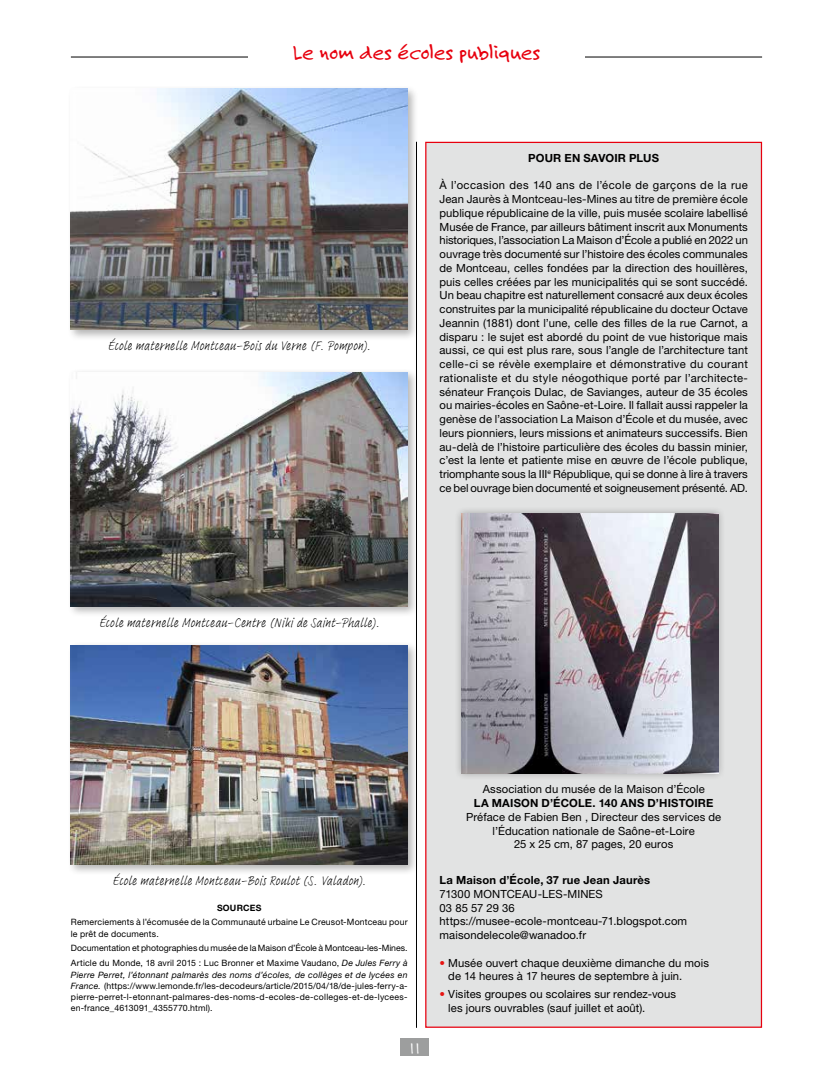
<style>
.page{position:relative;width:833px;height:1081px;background:#fff}
.page>*{position:absolute;margin:0;border:0;box-sizing:border-box;transform-origin:0 0}
.t1{font:22.5px "Felt Tip Roman";letter-spacing:-.015em;color:#e7000e}
.t2{font:15px "Felt Tip Roman";color:#fff}
.t3{font:13.12px "Adobe Handwriting Frank";letter-spacing:.03em;color:#000}
.t4{font:11.25px/13.8px "Helvetica Neue LT Std";letter-spacing:.01em;color:#000}
.t5{font:700 11.25px "Helvetica Neue LT Std";letter-spacing:.015em;color:#000}
.t6{font:8.75px/11.2px "Helvetica Neue LT Std";letter-spacing:.015em;color:#000}
.t7{font:700 8.75px "Helvetica Neue LT Std";letter-spacing:.02em;color:#000}
.s1{font-style:italic}
.s2{color:#e71412}
</style>
<div class="page">
<hr style="left:416px;top:142px;width:1px;height:886px;background:#000">
<hr style="left:71px;top:57px;width:691px;height:1px;background:#000">
<div style="left:400px;top:1038px;width:29px;height:18px;background:#9d9e9e"></div>
<div style="left:248px;top:43px;width:337px;height:28px;background:#fff"></div>
<div style="left:426px;top:142px;width:335px;height:885px;background:#e2e3e3"></div>
<div style="left:454px;top:506px;width:271px;height:275px;background:#000;opacity:.3"></div>
<img style="left:461px;top:514px;width:257px;height:259px">
<div style="left:67px;top:85px;width:352px;height:256px;background:#000;opacity:.3"></div>
<img style="left:71px;top:89px;width:336px;height:241px">
<div style="left:67px;top:368px;width:352px;height:249px;background:#000;opacity:.3"></div>
<img style="left:71px;top:372px;width:336px;height:234px">
<div style="left:67px;top:641px;width:352px;height:235px;background:#000;opacity:.3"></div>
<img style="left:71px;top:645px;width:336px;height:220px">
<h1 class="t1" style="left:293px;top:38px;width:249px">Le nom des écoles publiques</h1>
<p class="t3" style="left:108px;top:337px;width:264px">École maternelle Montceau-Bois du Verne (F. Pompon).</p>
<p class="t3" style="left:99px;top:613px;width:282px">École maternelle Montceau-Centre (Niki de Saint-Phalle).</p>
<p class="t5" style="left:528px;top:151px;width:132px">POUR EN SAVOIR PLUS</p>
<p class="t4" style="left:439px;top:178px;width:310px;text-align:justify">À l’occasion des 140 ans de l’école de garçons de la rue Jean Jaurès à Montceau-les-Mines au titre de première école publique républicaine de la ville, puis musée scolaire labellisé Musée de France, par ailleurs bâtiment inscrit aux Monuments historiques, l’association La Maison d’École a publié en 2022 un ouvrage très documenté sur l’histoire des écoles communales de Montceau, celles fondées par la direction des houillères, puis celles créées par les municipalités qui se sont succédé.<br>Un beau chapitre est naturellement consacré aux deux écoles construites par la municipalité républicaine du docteur Octave Jeannin (1881) dont l’une, celle des filles de la rue Carnot, a disparu : le sujet est abordé du point de vue historique mais aussi, ce qui est plus rare, sous l’angle de l’architecture tant celle-ci se révèle exemplaire et démonstrative du courant rationaliste et du style néogothique porté par l’architecte&shy;sénateur François Dulac, de Savianges, auteur de 35 écoles ou mairies-écoles en Saône-et-Loire. Il fallait aussi rappeler la genèse de l’association La Maison d’École et du musée, avec leurs pionniers, leurs missions et animateurs successifs. Bien au-delà de l’histoire particulière des écoles du bassin minier, c’est la lente et patiente mise en œuvre de l’école publique, triomphante sous la III<sup>e</sup> République, qui se donne à lire à travers ce bel ouvrage bien documenté et soigneusement présenté. AD.</p>
<p class="t3" style="left:113px;top:872px;width:255px">École maternelle Montceau-Bois Roulot (S. Valadon).</p>
<p class="t7" style="left:217px;top:902px;width:46px">SOURCES</p>
<p class="t6" style="left:71px;top:916px;width:338px">Remerciements à l’écomusée de la Communauté urbaine Le Creusot-Montceau pour le prêt de documents.</p>
<p class="t6" style="left:71px;top:941px;width:338px;line-height:14.8px">Documentation et photographies du musée de la Maison d’École à Montceau-les-Mines.<br>Article du Monde, 18 avril 2015 : Luc Bronner et Maxime Vaudano, <span class="s1">De Jules Ferry à</span></p>
<p class="t6" style="left:71px;top:968px;width:338px;text-align:justify"><span class="s1">Pierre Perret, l’étonnant palmarès des noms d’écoles, de collèges et de lycées en France.</span> (https://www.lemonde.fr/les-decodeurs/article/2015/04/18/de-jules-ferry-a&shy;pierre-perret-l-etonnant-palmares-des-noms-d-ecoles-de-colleges-et-de-lycees&shy;en-france_4613091_4355770.html).</p>
<h2 class="t2" style="left:408px;top:1039px;width:14px">11</h2>
<p class="t4" style="left:483px;top:782px;width:223px">Association du musée de la Maison d’École</p>
<p class="t5" style="left:474px;top:796px;width:241px">LA MAISON D’ÉCOLE. 140 ANS D’HISTOIRE</p>
<p class="t4" style="left:466px;top:810px;width:257px;text-align:center">Préface de Fabien Ben , Directeur des services de l’Éducation nationale de Saône-et-Loire<br>25 x 25 cm, 87 pages, 20 euros</p>
<p class="t5" style="left:439px;top:873px;width:212px">La Maison d’École, 37 rue Jean Jaurès</p>
<p class="t4" style="left:439px;top:887px;width:249px">71300 MONTCEAU-LES-MINES<br>03 85 57 29 36 https://musee-ecole-montceau-71.blogspot.com maisondelecole@wanadoo.fr</p>
<p class="t4" style="left:448px;top:955px;width:262px;text-indent:-9px"><span class="s2">•</span> Musée ouvert chaque deuxième dimanche du mois de 14 heures à 17 heures de septembre à juin.</p>
<p class="t4" style="left:448px;top:986px;width:229px;text-indent:-9px"><span class="s2">•</span> Visites groupes ou scolaires sur rendez-vous les jours ouvrables (sauf juillet et août).</p>
</div>
